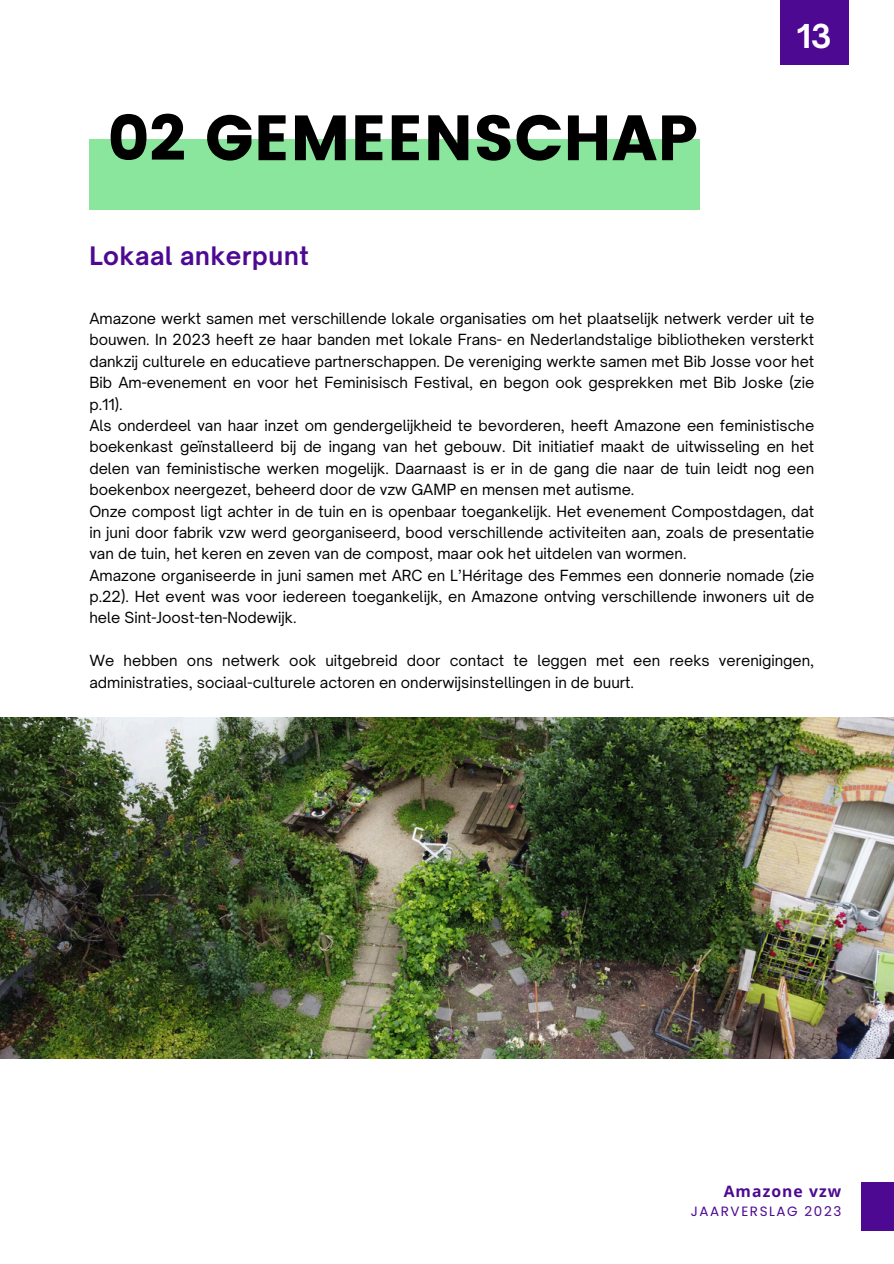
<style>
.page{position:relative;width:894px;height:1264px;background:#fff}
.page>*{position:absolute;margin:0;border:0;box-sizing:border-box;transform-origin:0 0}
.t1{font:63.75px "Poppins";color:#000}
.t2{font:700 31.5px "Open Sauce One";color:#fff}
.t3{font:700 24.3px "Open Sauce One";letter-spacing:.025em;color:#4d0992}
.t4{font:700 15.75px "Open Sans";letter-spacing:.07em;color:#4d0992}
.t5{font:14.7px/21.3px "Open Sauce One";color:#000}
.t6{font:13.5px "Poppins";letter-spacing:.12em;color:#4d0992}
</style>
<div class="page">
<div style="left:861px;top:1182px;width:32px;height:48px;background:#4d0992"></div>
<div style="left:89px;top:139px;width:610px;height:71px;background:#8ae69c"></div>
<div style="left:780px;top:0;width:68px;height:65px;background:#4d0992"></div>
<img style="left:0;top:717px;width:892px;height:341px">
<h1 class="t1" style="left:108px;top:101px;width:591px">02 GEMEENSCHAP</h1>
<h3 class="t3" style="left:89px;top:241px;width:221px">Lokaal ankerpunt</h3>
<h2 class="t2" style="left:796px;top:17px;width:37px">13</h2>
<p class="t5" style="left:89px;top:308px;width:726px">Amazone werkt samen met verschillende lokale organisaties om het plaatselijk netwerk verder uit te bouwen. In 2023 heeft ze haar banden met lokale Frans- en Nederlandstalige bibliotheken versterkt dankzij culturele en educatieve partnerschappen. De vereniging werkte samen met Bib Josse voor het Bib Am-evenement en voor het Feminisisch Festival, en begon ook gesprekken met Bib Joske (zie p.11).<br>Als onderdeel van haar inzet om gendergelijkheid te bevorderen, heeft Amazone een feministische boekenkast geïnstalleerd bij de ingang van het gebouw. Dit initiatief maakt de uitwisseling en het delen van feministische werken mogelijk. Daarnaast is er in de gang die naar de tuin leidt nog een boekenbox neergezet, beheerd door de vzw GAMP en mensen met autisme.<br>Onze compost ligt achter in de tuin en is openbaar toegankelijk. Het evenement Compostdagen, dat in juni door fabrik vzw werd georganiseerd, bood verschillende activiteiten aan, zoals de presentatie van de tuin, het keren en zeven van de compost, maar ook het uitdelen van wormen.<br>Amazone organiseerde in juni samen met ARC en L’Héritage des Femmes een donnerie nomade (zie p.22). Het event was voor iedereen toegankelijk, en Amazone ontving verschillende inwoners uit de hele Sint-Joost-ten-Nodewijk.</p>
<p class="t5" style="left:89px;top:650px;width:726px">We hebben ons netwerk ook uitgebreid door contact te leggen met een reeks verenigingen, administraties, sociaal-culturele actoren en onderwijsinstellingen in de buurt.</p>
<p class="t4" style="left:723px;top:1179px;width:119px">Amazone vzw</p>
<p class="t6" style="left:690px;top:1201px;width:152px">JAARVERSLAG 2023</p>
</div>
